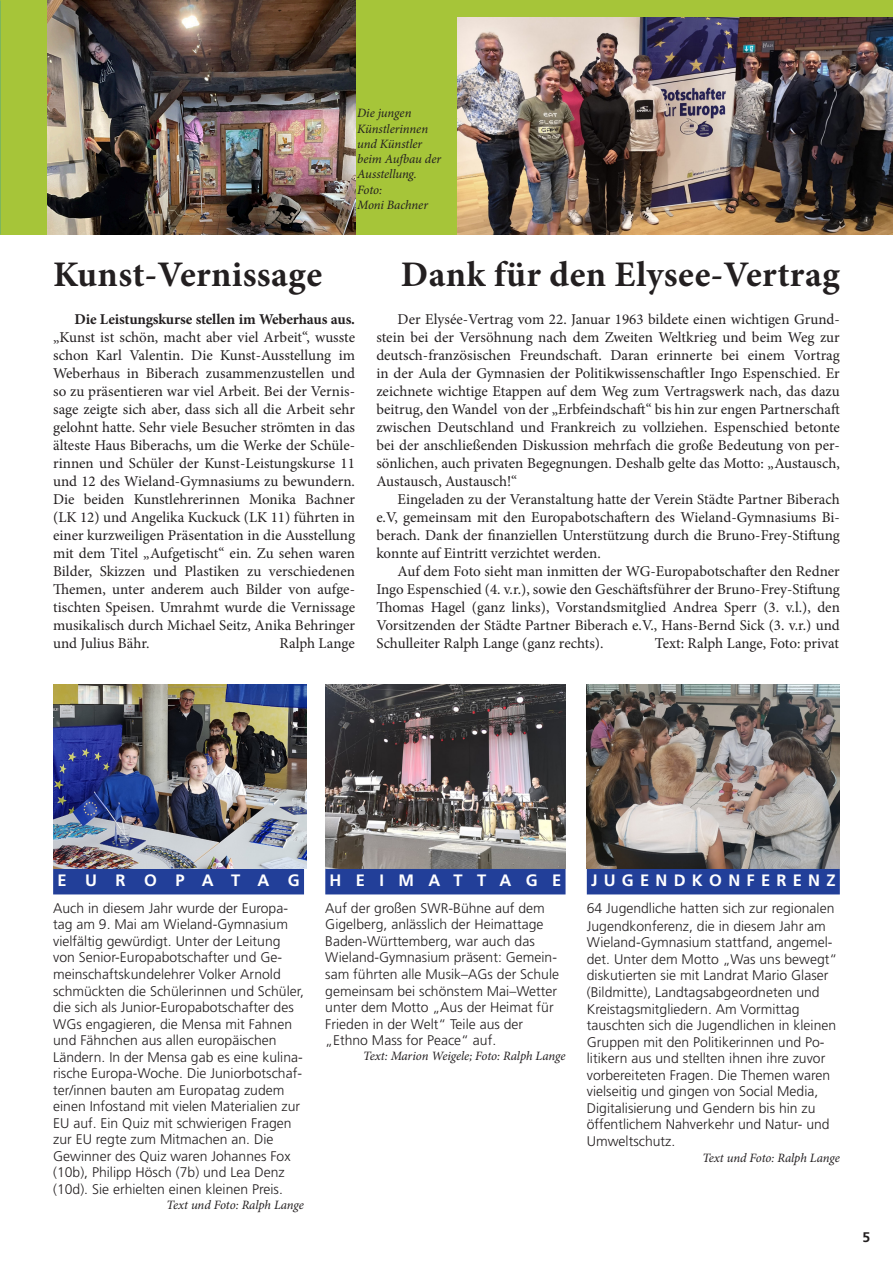
<style>
.page{position:relative;width:893px;height:1263px;background:#fff}
.page>*{position:absolute;margin:0;border:0;box-sizing:border-box;transform-origin:0 0}
.Headline_Antiqua{font:700 36px "Minion Pro";letter-spacing:.01em;color:#231f20}
.Frutiger_Balken{font:700 16.5px "Frutiger LT Std";letter-spacing:.38em;color:#fff}
.Frutiger_Balken-2{font:700 16.5px "Frutiger LT Std";letter-spacing:.875em;color:#fff}
.Frutiger_Balken-3{font:700 16.5px "Frutiger LT Std";letter-spacing:1.12em;color:#fff}
.Body_Antiqua{font:15px/18px "Minion Pro";letter-spacing:-.005em;color:#231f20;text-align:justify}
.Body_Antiqua_bold{font:15px/18px "Minion Pro";color:#231f20;text-align:justify}
.Body_Frutiger{font:300 13.95px/16.5px "Frutiger LT Std";color:#231f20}
.t1{font:700 13.95px "Frutiger LT Std";color:#231f20}
.BildU{font:italic 12.75px/15.3px "Minion Pro";letter-spacing:-.01em;color:#231f20}
.Bild_U_Ausz{font:italic 12.75px "Minion Pro";letter-spacing:-.01em;color:#231f20}
.s1{font-weight:700}
</style>
<div class="page">
<div style="left:0;top:0;width:893px;height:234px;background:#a6c539"></div>
<div style="left:53px;top:869px;width:251px;height:25px;background:#223f99"></div>
<img style="left:457px;top:18px;width:436px;height:216px">
<img style="left:53px;top:684px;width:253px;height:184px">
<img style="left:47px;top:0;width:308px;height:234px">
<img style="left:587px;top:684px;width:253px;height:184px">
<img style="left:326px;top:684px;width:240px;height:184px">
<div style="left:587px;top:869px;width:253px;height:25px;background:#223f99"></div>
<div style="left:325px;top:869px;width:241px;height:25px;background:#223f99"></div>
<p class="BildU" style="left:357px;top:106px;width:85px">Die jungen<br>Künstlerinnen und Künstler beim Aufbau der<br>Ausstellung.</p>
<p class="BildU" style="left:357px;top:182px;width:72px">Foto:<br>Moni Bachner</p>
<p class="Headline_Antiqua" style="left:53px;top:249px;width:270px">Kunst-Vernissage</p>
<p class="Body_Antiqua_bold" style="left:53px;top:310px;width:303px;text-indent:21px"><span class="s1">Die Leistungskurse stellen im Weberhaus aus. </span>„Kunst ist schön, macht aber viel Arbeit“, wusste schon Karl Valentin. Die Kunst-Ausstellung im Weberhaus in Biberach zusammenzustellen und so zu präsentieren war viel Arbeit. Bei der Vernis&shy;sage zeigte sich aber, dass sich all die Arbeit sehr gelohnt hatte. Sehr viele Besucher strömten in das älteste Haus Biberachs, um die Werke der Schüle&shy;rinnen und Schüler der Kunst-Leistungskurse 11 und 12 des Wieland-Gymnasiums zu bewundern.<br>Die beiden Kunstlehrerinnen Monika Bachner (LK 12) und Angelika Kuckuck (LK 11) führten in einer kurzweiligen Präsentation in die Ausstellung mit dem Titel „Aufgetischt“ ein. Zu sehen waren Bilder, Skizzen und Plastiken zu verschiedenen Themen, unter anderem auch Bilder von aufge&shy;tischten Speisen. Umrahmt wurde die Vernissage musikalisch durch Michael Seitz, Anika Behringer und Julius Bähr.</p>
<p class="Body_Antiqua_bold" style="left:279px;top:634px;width:77px">Ralph Lange</p>
<p class="Headline_Antiqua" style="left:401px;top:249px;width:440px">Dank für den Elysee-Vertrag</p>
<p class="Body_Antiqua" style="left:376px;top:310px;width:465px;text-indent:21px">Der Elysée-Vertrag vom 22. Januar 1963 bildete einen wichtigen Grund&shy;stein bei der Versöhnung nach dem Zweiten Weltkrieg und beim Weg zur deutsch-französischen Freundschaft. Daran erinnerte bei einem Vortrag in der Aula der Gymnasien der Politikwissenschaftler Ingo Espenschied. Er zeichnete wichtige Etappen auf dem Weg zum Vertragswerk nach, das dazu beitrug, den Wandel von der „Erbfeindschaft“ bis hin zur engen Partnerschaft zwischen Deutschland und Frankreich zu vollziehen. Espenschied betonte bei der anschließenden Diskussion mehrfach die große Bedeutung von per&shy;sönlichen, auch privaten Begegnungen. Deshalb gelte das Motto: „Austausch, Austausch, Austausch!“</p>
<p class="Body_Antiqua" style="left:376px;top:490px;width:465px;text-indent:21px">Eingeladen zu der Veranstaltung hatte der Verein Städte Partner Biberach e.V, gemeinsam mit den Europabotschaftern des Wieland-Gymnasiums Bi&shy;berach. Dank der finanziellen Unterstützung durch die Bruno-Frey-Stiftung konnte auf Eintritt verzichtet werden.</p>
<p class="Body_Antiqua" style="left:376px;top:562px;width:465px;text-indent:21px">Auf dem Foto sieht man inmitten der WG-Europabotschafter den Redner Ingo Espenschied (4. v.r.), sowie den Geschäftsführer der Bruno-Frey-Stiftung Thomas Hagel (ganz links), Vorstandsmitglied Andrea Sperr (3. v.l.), den Vorsitzenden der Städte Partner Biberach e.V., Hans-Bernd Sick (3. v.r.) und Schulleiter Ralph Lange (ganz rechts).</p>
<p class="Body_Antiqua" style="left:655px;top:634px;width:186px">Text: Ralph Lange, Foto: privat</p>
<p class="Frutiger_Balken-3" style="left:57px;top:870px;width:244px">EUROPATAG</p>
<p class="Body_Frutiger" style="left:53px;top:900px;width:252px">Auch in diesem Jahr wurde der Europa&shy;tag am 9. Mai am Wieland-Gymnasium vielfältig gewürdigt. Unter der Leitung von Senior-Europabotschafter und Ge&shy;meinschaftskundelehrer Volker Arnold schmückten die Schülerinnen und Schüler, die sich als Junior-Europabotschafter des WGs engagieren, die Mensa mit Fahnen und Fähnchen aus allen europäischen Ländern. In der Mensa gab es eine kulina&shy;rische Europa-Woche. Die Juniorbotschaf&shy;ter/innen bauten am Europatag zudem einen Infostand mit vielen Materialien zur EU auf. Ein Quiz mit schwierigen Fragen zur EU regte zum Mitmachen an. Die Gewinner des Quiz waren Johannes Fox (10b), Philipp Hösch (7b) und Lea Denz (10d). Sie erhielten einen kleinen Preis.</p>
<p class="Bild_U_Ausz" style="left:167px;top:1196px;width:139px">Text und Foto: Ralph Lange</p>
<p class="Frutiger_Balken-2" style="left:330px;top:870px;width:233px">HEIMATTAGE</p>
<p class="Body_Frutiger" style="left:325px;top:900px;width:235px">Auf der großen SWR-Bühne auf dem Gigelberg, anlässlich der Heimattage Baden-Württemberg, war auch das Wieland-Gymnasium präsent: Gemein&shy;sam führten alle Musik–AGs der Schule gemeinsam bei schönstem Mai–Wetter unter dem Motto „Aus der Heimat für Frieden in der Welt“ Teile aus der „Ethno Mass for Peace“ auf.</p>
<p class="BildU" style="left:363px;top:1048px;width:204px">Text: Marion Weigele; Foto: Ralph Lange</p>
<p class="Frutiger_Balken" style="left:591px;top:870px;width:246px">JUGENDKONFERENZ</p>
<p class="Body_Frutiger" style="left:587px;top:899px;width:249px;line-height:18px">64 Jugendliche hatten sich zur regionalen<br>Jugendkonferenz, die in diesem Jahr am</p>
<p class="Body_Frutiger" style="left:587px;top:935px;width:252px">Wieland-Gymnasium stattfand, angemel&shy;det. Unter dem Motto „Was uns bewegt“ diskutierten sie mit Landrat Mario Glaser (Bildmitte), Landtagsabgeordneten und Kreistagsmitgliedern. Am Vormittag tauschten sich die Jugendlichen in kleinen Gruppen mit den Politikerinnen und Po&shy;litikern aus und stellten ihnen ihre zuvor vorbereiteten Fragen. Die Themen waren vielseitig und gingen von Social Media, Digitalisierung und Gendern bis hin zu öffentlichem Nahverkehr und Natur- und Umweltschutz.</p>
<p class="BildU" style="left:702px;top:1150px;width:139px">Text und Foto: Ralph Lange</p>
<p class="t1" style="left:862px;top:1229px;width:9px">5</p>
</div>
